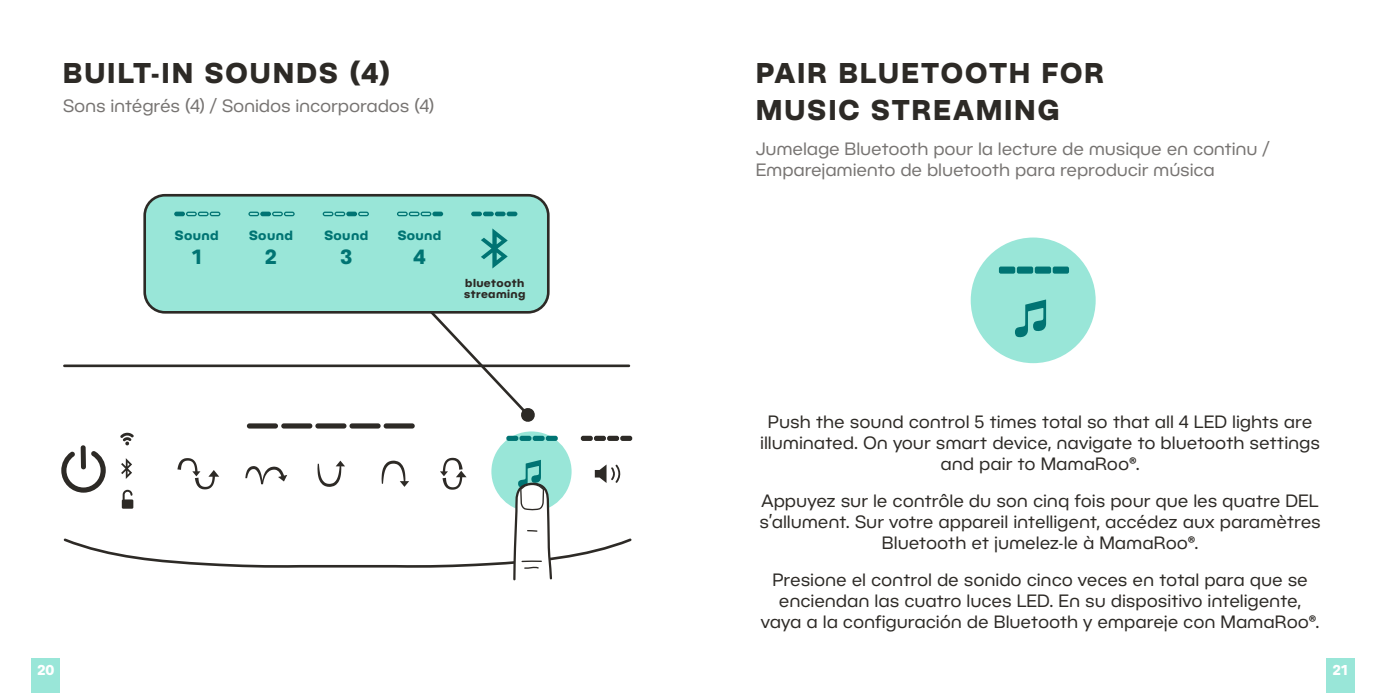
<style>
.page{position:relative;width:1386px;height:693px;background:#fff}
.page>*{position:absolute;margin:0;border:0;box-sizing:border-box;transform-origin:0 0}
.t1{font:700 28px/36.8px "BC Novatica CYR";letter-spacing:.08em;color:#2d2a26}
.t2{font:700 20.12px "BC Novatica CYR";color:#007473}
.t3{font:17.5px/21px "BC Novatica CYR";letter-spacing:.03em;color:#2d2a26;text-align:center}
.t4{font:17.5px/21px "BC Novatica CYR";letter-spacing:.025em;color:#777472}
.t5{font:700 14px "BC Novatica CYR";color:#fff}
.t6{font:700 13.12px "BC Novatica CYR";letter-spacing:.03em;color:#007473}
.t7{font:700 11.38px/11.4px "BC Novatica CYR";letter-spacing:.035em;color:#2d2a26}
</style>
<div class="page">
<div style="left:1326px;top:658px;width:29px;height:35px;background:#99e6d8"></div>
<div style="left:32px;top:658px;width:28px;height:35px;background:#99e6d8"></div>
<svg style="left:431px;top:314px;width:50px;height:49px"></svg>
<svg style="left:143px;top:194px;width:407px;height:120px;background:#93dacd"></svg>
<svg style="left:481px;top:228px;width:27px;height:41px"></svg>
<svg style="left:63px;top:363px;width:570px;height:205px"></svg>
<div style="left:506px;top:436px;width:12px;height:5px;background:#007473;border-radius:2px"></div>
<div style="left:520px;top:436px;width:11px;height:5px;background:#007473;border-radius:2px"></div>
<div style="left:533px;top:436px;width:12px;height:5px;background:#007473;border-radius:2px"></div>
<div style="left:546px;top:436px;width:12px;height:5px;background:#007473;border-radius:2px"></div>
<div style="left:281px;top:423px;width:31px;height:6px;background:#2d2a26;border-radius:3px"></div>
<div style="left:247px;top:423px;width:31px;height:6px;background:#2d2a26;border-radius:3px"></div>
<div style="left:315px;top:423px;width:32px;height:6px;background:#2d2a26;border-radius:3px"></div>
<div style="left:350px;top:423px;width:31px;height:6px;background:#2d2a26;border-radius:3px"></div>
<div style="left:384px;top:423px;width:31px;height:6px;background:#2d2a26;border-radius:3px"></div>
<div style="left:581px;top:436px;width:12px;height:5px;background:#2d2a26;border-radius:2px"></div>
<div style="left:594px;top:436px;width:12px;height:5px;background:#2d2a26;border-radius:2px"></div>
<div style="left:607px;top:436px;width:12px;height:5px;background:#2d2a26;border-radius:2px"></div>
<div style="left:620px;top:436px;width:12px;height:5px;background:#2d2a26;border-radius:2px"></div>
<svg style="left:512px;top:460px;width:41px;height:121px"></svg>
<svg style="left:61px;top:445px;width:45px;height:48px"></svg>
<hr style="left:471px;top:212px;width:11px;height:4px;background:#007473;border-radius:2px">
<hr style="left:483px;top:212px;width:11px;height:4px;background:#007473;border-radius:2px">
<hr style="left:495px;top:212px;width:11px;height:4px;background:#007473;border-radius:2px">
<hr style="left:507px;top:212px;width:10px;height:4px;background:#007473;border-radius:2px">
<hr style="left:397px;top:212px;width:11px;height:4px;background:#007473;border-radius:2px">
<hr style="left:409px;top:212px;width:11px;height:4px;background:#007473;border-radius:2px">
<hr style="left:421px;top:212px;width:10px;height:4px;background:#007473;border-radius:2px">
<svg style="left:398px;top:213px;width:32px;height:2px"></svg>
<hr style="left:432px;top:212px;width:11px;height:4px;background:#007473;border-radius:2px">
<hr style="left:323px;top:212px;width:10px;height:4px;background:#007473;border-radius:2px">
<hr style="left:335px;top:212px;width:10px;height:4px;background:#007473;border-radius:2px">
<svg style="left:324px;top:213px;width:20px;height:2px"></svg>
<hr style="left:346px;top:212px;width:11px;height:4px;background:#007473;border-radius:2px">
<svg style="left:358px;top:212px;width:11px;height:4px"></svg>
<svg style="left:359px;top:213px;width:9px;height:2px"></svg>
<svg style="left:248px;top:212px;width:11px;height:4px"></svg>
<svg style="left:250px;top:213px;width:8px;height:2px"></svg>
<hr style="left:260px;top:212px;width:11px;height:4px;background:#007473;border-radius:2px">
<svg style="left:272px;top:212px;width:11px;height:4px"></svg>
<svg style="left:284px;top:212px;width:11px;height:4px"></svg>
<svg style="left:273px;top:213px;width:20px;height:2px"></svg>
<hr style="left:174px;top:212px;width:11px;height:4px;background:#007473;border-radius:2px">
<hr style="left:186px;top:212px;width:11px;height:4px;background:#077978;border-radius:2px">
<hr style="left:198px;top:212px;width:11px;height:4px;background:#007473;border-radius:2px">
<hr style="left:210px;top:212px;width:10px;height:4px;background:#007473;border-radius:2px">
<svg style="left:187px;top:213px;width:32px;height:2px"></svg>
<svg style="left:121px;top:458px;width:11px;height:21px"></svg>
<svg style="left:120px;top:433px;width:14px;height:12px"></svg>
<svg style="left:122px;top:490px;width:11px;height:19px"></svg>
<div style="left:971px;top:238px;width:125px;height:125px;background:#99e6d8;border-radius:50%"></div>
<svg style="left:1015px;top:300px;width:31px;height:37px"></svg>
<div style="left:999px;top:267px;width:16px;height:7px;background:#007473;border-radius:2px"></div>
<div style="left:1017px;top:267px;width:16px;height:7px;background:#007473;border-radius:2px"></div>
<div style="left:1035px;top:267px;width:16px;height:7px;background:#007473;border-radius:2px"></div>
<div style="left:1053px;top:267px;width:16px;height:7px;background:#007473;border-radius:2px"></div>
<h1 class="t1" style="left:63px;top:54px;width:329px">BUILT-IN SOUNDS (4)</h1>
<p class="t4" style="left:63px;top:95px;width:373px">Sons intégrés (4) / Sonidos incorporados (4)</p>
<p class="t6" style="left:175px;top:227px;width:45px">Sound</p>
<p class="t2" style="left:192px;top:244px;width:11px">1</p>
<p class="t6" style="left:249px;top:227px;width:45px">Sound</p>
<p class="t2" style="left:265px;top:244px;width:13px">2</p>
<p class="t6" style="left:324px;top:227px;width:45px">Sound</p>
<p class="t2" style="left:341px;top:244px;width:13px">3</p>
<p class="t6" style="left:398px;top:227px;width:45px">Sound</p>
<p class="t2" style="left:413px;top:244px;width:14px">4</p>
<p class="t7" style="left:464px;top:276px;width:63px">bluetooth streaming</p>
<h1 class="t1" style="left:756px;top:54px;width:350px">PAIR BLUETOOTH FOR<br>MUSIC STREAMING</h1>
<p class="t4" style="left:756px;top:138px;width:515px">Jumelage Bluetooth pour la lecture de musique en continu /<br>Emparejamiento de bluetooth para reproducir música</p>
<p class="t3" style="left:761px;top:411px;width:561px">Push the sound control 5 times total so that all 4 LED lights are illuminated. On your smart device, navigate to bluetooth settings and pair to MamaRoo®.</p>
<p class="t3" style="left:760px;top:490px;width:562px">Appuyez sur le contrôle du son cinq fois pour que les quatre DEL s’allument. Sur votre appareil intelligent, accédez aux paramètres<br>Bluetooth et jumelez-le à MamaRoo®.</p>
<p class="t3" style="left:761px;top:569px;width:560px">Presione el control de sonido cinco veces en total para que se enciendan las cuatro luces LED. En su dispositivo inteligente, vaya a la configuración de Bluetooth y empareje con MamaRoo®.</p>
<p class="t5" style="left:37px;top:661px;width:19px">20</p>
<p class="t5" style="left:1333px;top:661px;width:16px">21</p>
</div>
